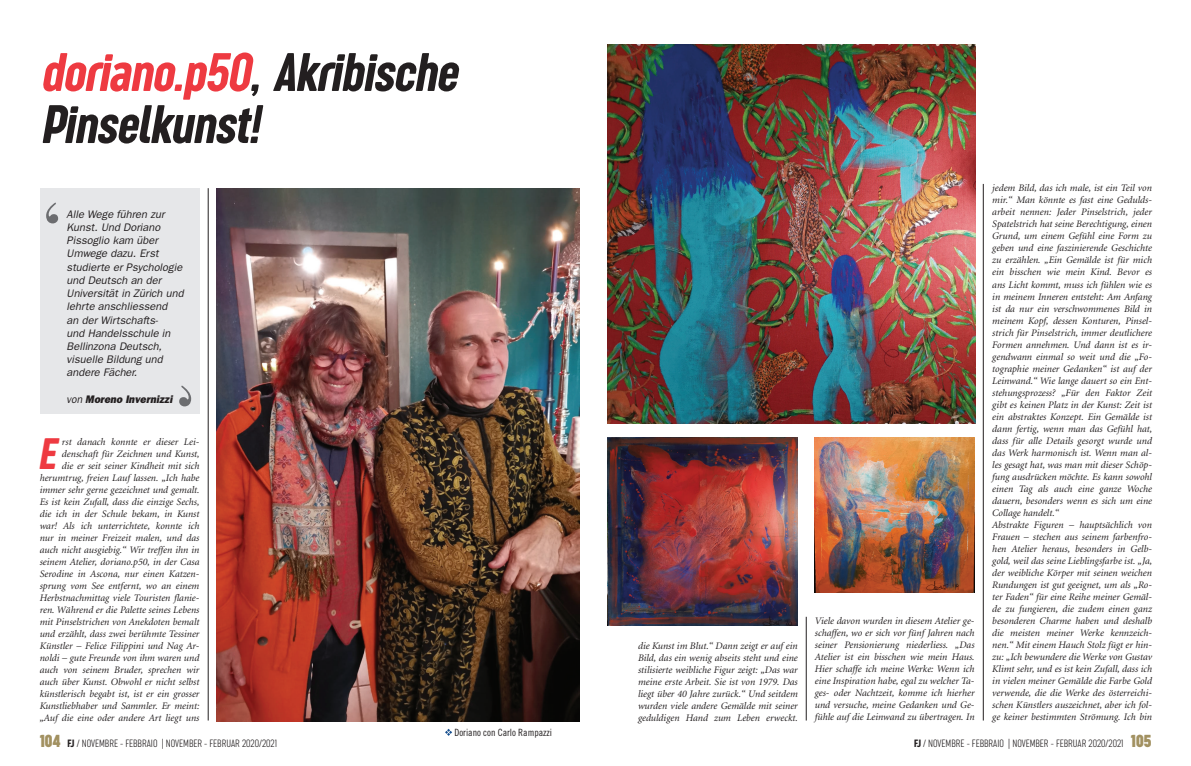
<style>
.page{position:relative;width:1191px;height:766px;background:#fff}
.page>*{position:absolute;margin:0;border:0;box-sizing:border-box;transform-origin:0 0}
.t1{font:italic 56px/52px "Sugo Pro Classic";letter-spacing:-.005em;color:#231f20}
.t2{font:italic 45.5px "Sugo Pro Classic";color:#ee3a41}
.t3{font:italic 11px/13.2px "Franklin Gothic";color:#231f20}
.t4{font:200 11px "Sugo Pro Classic";color:#231f20}
.t5{font:italic 800 11px "Franklin Gothic";color:#231f20;scale:.93 1}
.t6{font:italic 10px/12px "Minion";color:#231f20;text-align:justify}
.t7{font:10px "Trade Gothic Cond Eighteen";color:#231f20}
.s1{color:#ee3a41}
.s2{font-weight:400}
.s3{font-weight:700;font-size:18px;color:#a29161}
</style>
<div class="page">
<svg style="left:445px;top:728px;width:7px;height:7px"></svg>
<div style="left:40px;top:188px;width:159px;height:225px;background:#e6e7e9"></div>
<svg style="left:46px;top:202px;width:12px;height:21px"></svg>
<svg style="left:179px;top:385px;width:12px;height:21px"></svg>
<img style="left:607px;top:44px;width:368px;height:379px">
<img style="left:607px;top:437px;width:191px;height:188px">
<img style="left:814px;top:437px;width:160px;height:155px">
<img style="left:216px;top:188px;width:363px;height:533px">
<hr style="left:208px;top:188px;width:1px;height:532px;background:#231f20">
<hr style="left:806px;top:616px;width:1px;height:104px;background:#231f20">
<hr style="left:983px;top:184px;width:1px;height:536px;background:#231f20">
<h1 class="t1" style="left:40px;top:47px;width:418px"><span class="s1">doriano.p50</span>, Akribische<br>Pinselkunst!</h1>
<p class="t3" style="left:67px;top:207px;width:118px">Alle Wege führen zur<br>Kunst. Und Doriano<br>Pissoglio kam über<br>Umwege dazu. Erst studierte er Psychologie und Deutsch an der<br>Universität in Zürich und lehrte anschliessend<br>an der Wirtschafts-<br>und Handelsschule in<br>Bellinzona Deutsch, visuelle Bildung und andere Fächer.</p>
<p class="t5" style="left:67px;top:392px;width:115px"><span class="s2">von</span> Moreno Invernizzi</p>
<p class="t6" style="left:40px;top:436px;width:161px;text-align:right">rst danach konnte er dieser Lei&shy;denschaft für Zeichnen und Kunst,<br>die er seit seiner Kindheit mit sich herumtrug, freien Lauf lassen. „Ich habe immer sehr gerne gezeichnet und gemalt.<br>Es ist kein Zufall, dass die einzige Sechs, die ich in der Schule bekam, in Kunst war! Als ich unterrichtete, konnte ich nur in meiner Freizeit malen, und das auch nicht ausgiebig.“ Wir treffen ihn in seinem Atelier, doriano.p50, in der Casa Serodine in Ascona, nur einen Katzen&shy;sprung vom See entfernt, wo an einem Herbstnachmittag viele Touristen flanie&shy;ren. Während er die Palette seines Lebens mit Pinselstrichen von Anekdoten bemalt und erzählt, dass zwei berühmte Tessiner Künstler – Felice Filippini und Nag Ar&shy;noldi – gute Freunde von ihm waren und auch von seinem Bruder, sprechen wir auch über Kunst. Obwohl er nicht selbst künstlerisch begabt ist, ist er ein grosser Kunstliebhaber und Sammler. Er meint: „Auf die eine oder andere Art liegt uns</p>
<h2 class="t2" style="left:38px;top:427px;width:19px">E</h2>
<p class="t6" style="left:638px;top:640px;width:161px">die Kunst im Blut.“ Dann zeigt er auf ein Bild, das ein wenig abseits steht und eine stilisierte weibliche Figur zeigt: „Das war meine erste Arbeit. Sie ist von 1979. Das liegt über 40 Jahre zurück.“ Und seitdem wurden viele andere Gemälde mit seiner geduldigen Hand zum Leben erweckt.</p>
<p class="t6" style="left:814px;top:615px;width:161px">Viele davon wurden in diesem Atelier ge&shy;schaffen, wo er sich vor fünf Jahren nach seiner Pensionierung niederliess. „Das Atelier ist ein bisschen wie mein Haus.<br>Hier schaffe ich meine Werke: Wenn ich eine Inspiration habe, egal zu welcher Ta&shy;ges- oder Nachtzeit, komme ich hierher und versuche, meine Gedanken und Ge&shy;fühle auf die Leinwand zu übertragen. In</p>
<p class="t6" style="left:992px;top:182px;width:161px;text-align:left">jedem Bild, das ich male, ist ein Teil von mir.“ Man könnte es fast eine Gedulds&shy;arbeit nennen: Jeder Pinselstrich, jeder Spatelstrich hat seine Berechtigung, einen Grund, um einem Gefühl eine Form zu geben und eine faszinierende Geschichte zu erzählen. „Ein Gemälde ist für mich ein bisschen wie mein Kind. Bevor es ans Licht kommt, muss ich fühlen wie es in meinem Inneren entsteht: Am Anfang ist da nur ein verschwommenes Bild in meinem Kopf, dessen Konturen, Pinsel&shy;strich für Pinselstrich, immer deutlichere Formen annehmen. Und dann ist es ir&shy;gendwann einmal so weit und die „Fo&shy;tographie meiner Gedanken“ ist auf der Leinwand.“ Wie lange dauert so ein Ent&shy;stehungsprozess? „Für den Faktor Zeit gibt es keinen Platz in der Kunst: Zeit ist ein abstraktes Konzept. Ein Gemälde ist dann fertig, wenn man das Gefühl hat, dass für alle Details gesorgt wurde und das Werk harmonisch ist. Wenn man al&shy;les gesagt hat, was man mit dieser Schöp&shy;fung ausdrücken möchte. Es kann sowohl einen Tag als auch eine ganze Woche dauern, besonders wenn es sich um eine Collage handelt.“<br>Abstrakte Figuren – hauptsächlich von Frauen – stechen aus seinem farbenfro&shy;hen Atelier heraus, besonders in Gelb&shy;gold, weil das seine Lieblingsfarbe ist. „Ja, der weibliche Körper mit seinen weichen Rundungen ist gut geeignet, um als „Ro&shy;ter Faden“ für eine Reihe meiner Gemäl&shy;de zu fungieren, die zudem einen ganz besonderen Charme haben und deshalb die meisten meiner Werke kennzeich&shy;nen.“ Mit einem Hauch Stolz fügt er hin&shy;zu: „Ich bewundere die Werke von Gustav Klimt sehr, und es ist kein Zufall, dass ich in vielen meiner Gemälde die Farbe Gold verwende, die die Werke des österreichi&shy;schen Künstlers auszeichnet, aber ich fol&shy;ge keiner bestimmten Strömung. Ich bin</p>
<p class="t7" style="left:454px;top:726px;width:99px">Doriano con Carlo Rampazzi</p>
<p class="t4" style="left:40px;top:737px;width:239px"><span class="s3">104</span> <span class="s2">FJ</span> / NOVEMBRE - FEBBRAIO | NOVEMBER - FEBRUAR 2020/2021</p>
<p class="t4" style="left:914px;top:737px;width:239px"><span class="s2">FJ</span> / NOVEMBRE - FEBBRAIO | NOVEMBER - FEBRUAR 2020/2021 <span class="s3">105</span></p>
</div>
